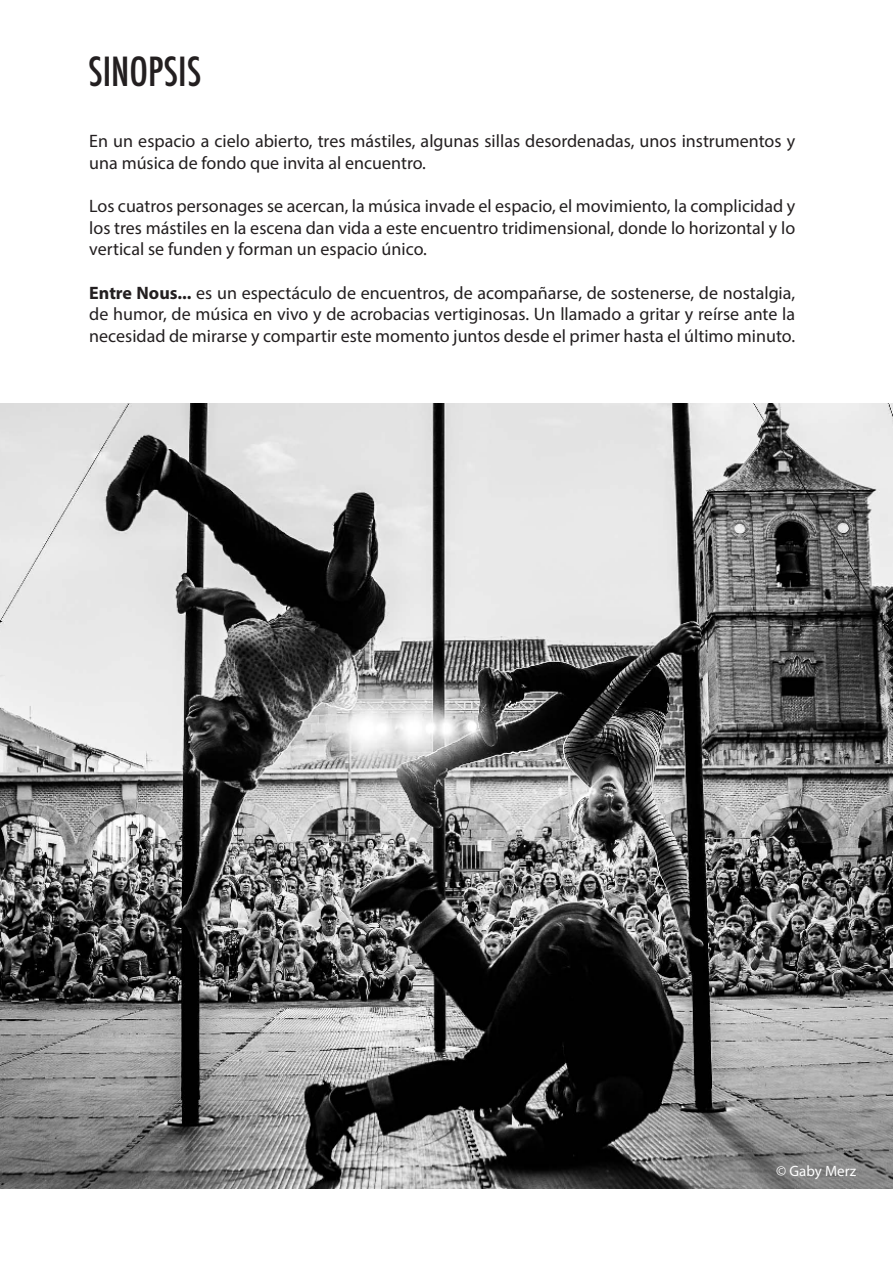
<style>
.page{position:relative;width:893px;height:1263px;background:#fff}
.page>*{position:absolute;margin:0;border:0;box-sizing:border-box;transform-origin:0 0}
.t1{font:500 condensed 39px "Futura";color:#231f20}
.t2{font:18px/21.6px "Myriad Pro";color:#231f20;text-align:justify}
.t3{font:15px "Myriad Pro";letter-spacing:.005em;color:#fff}
.s1{font-weight:700}
</style>
<div class="page">
<img style="left:0;top:404px;width:893px;height:784px">
<h1 class="t1" style="left:88px;top:49px;width:115px">SINOPSIS</h1>
<p class="t2" style="left:89px;top:132px;width:707px">En un espacio a cielo abierto, tres mástiles, algunas sillas desordenadas, unos instrumentos y una música de fondo que invita al encuentro.</p>
<p class="t2" style="left:89px;top:197px;width:707px">Los cuatros personages se acercan, la música invade el espacio, el movimiento, la complicidad y los tres mástiles en la escena dan vida a este encuentro tridimensional, donde lo horizontal y lo vertical se funden y forman un espacio único.</p>
<p class="t2" style="left:89px;top:283px;width:707px"><span class="s1">Entre Nous...</span> es un espectáculo de encuentros, de acompañarse, de sostenerse, de nostalgia, de humor, de música en vivo y de acrobacias vertiginosas. Un llamado a gritar y reírse ante la necesidad de mirarse y compartir este momento juntos desde el primer hasta el último minuto.</p>
<p class="t3" style="left:776px;top:1165px;width:82px">© Gaby Merz</p>
</div>
